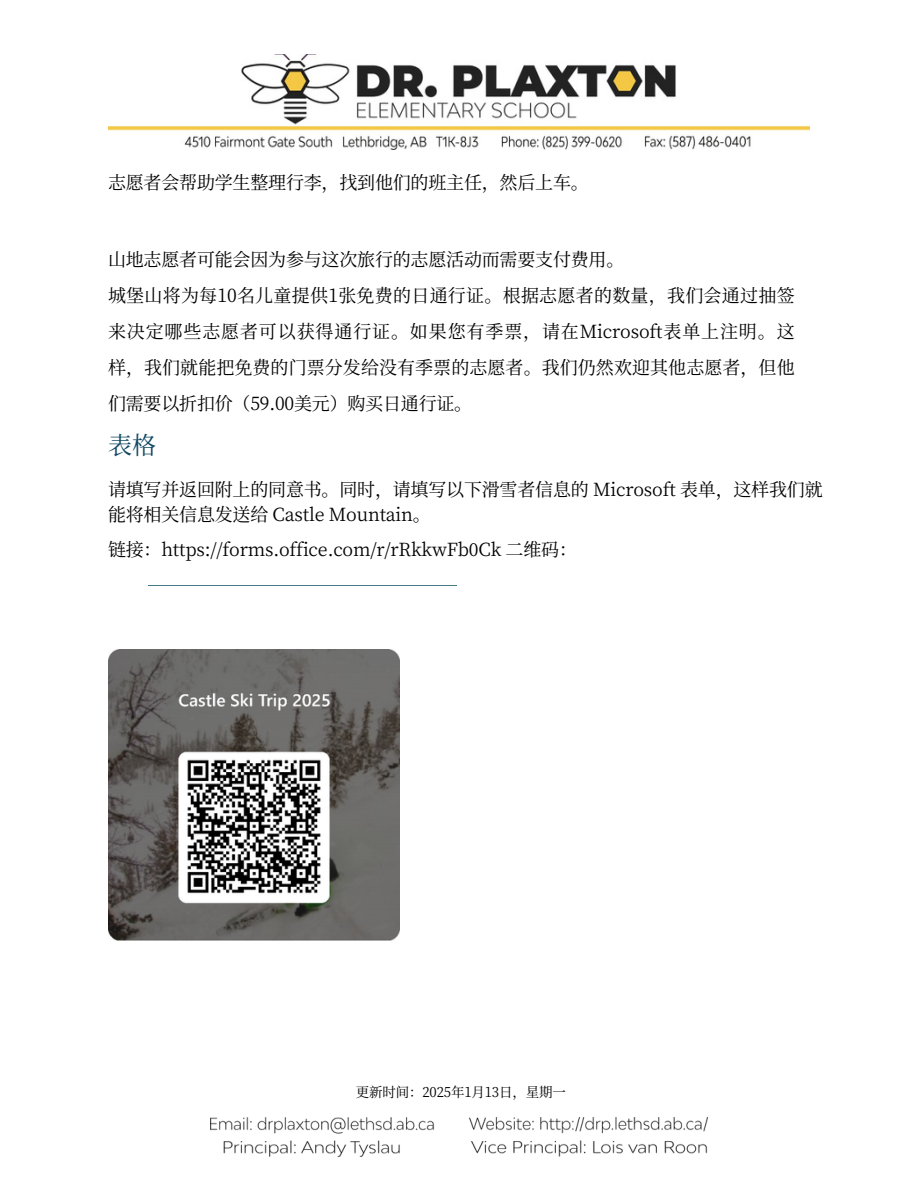
<style>
.page{position:relative;width:918px;height:1188px;background:#fff}
.page>*{position:absolute;margin:0;border:0;box-sizing:border-box;transform-origin:0 0}
.t1{font:24px "Source Han Serif SC";color:#0f4761}
.t2{font:18px/36px "Source Han Serif SC";letter-spacing:-.01em;color:#000}
.t3{font:13.5px "Source Han Serif SC";letter-spacing:-.01em;color:#000}
</style>
<div class="page">
<img style="left:108px;top:54px;width:702px;height:96px">
<img style="left:210px;top:1118px;width:498px;height:39px">
<hr style="left:149px;top:586px;width:308px;height:1px;background:#467886">
<img style="left:108px;top:649px;width:291px;height:292px">
<h1 class="t2" style="left:108px;top:163px;width:482px">志愿者会帮助学生整理行李，找到他们的班主任，然后上车。</h1>
<h1 class="t2" style="left:108px;top:240px;width:688px">山地志愿者可能会因为参与这次旅行的志愿活动而需要支付费用。<br>城堡山将为每10名儿童提供1张免费的日通行证。根据志愿者的数量，我们会通过抽签来决定哪些志愿者可以获得通行证。如果您有季票，请在Microsoft表单上注明。这样，我们就能把免费的门票分发给没有季票的志愿者。我们仍然欢迎其他志愿者，但他们需要以折扣价（59.00美元）购买日通行证。</h1>
<h1 class="t1" style="left:108px;top:426px;width:50px">表格</h1>
<p class="t2" style="left:108px;top:476px;width:716px;line-height:24.8px">请填写并返回附上的同意书。同时，请填写以下滑雪者信息的 Microsoft 表单，这样我们就能将相关信息发送给 Castle Mountain。</p>
<p class="t2" style="left:108px;top:530px;width:471px">链接：https://forms.office.com/r/rRkkwFb0Ck 二维码：</p>
<h1 class="t3" style="left:356px;top:1081px;width:211px">更新时间：2025年1月 13日，星期一</h1>
</div>
